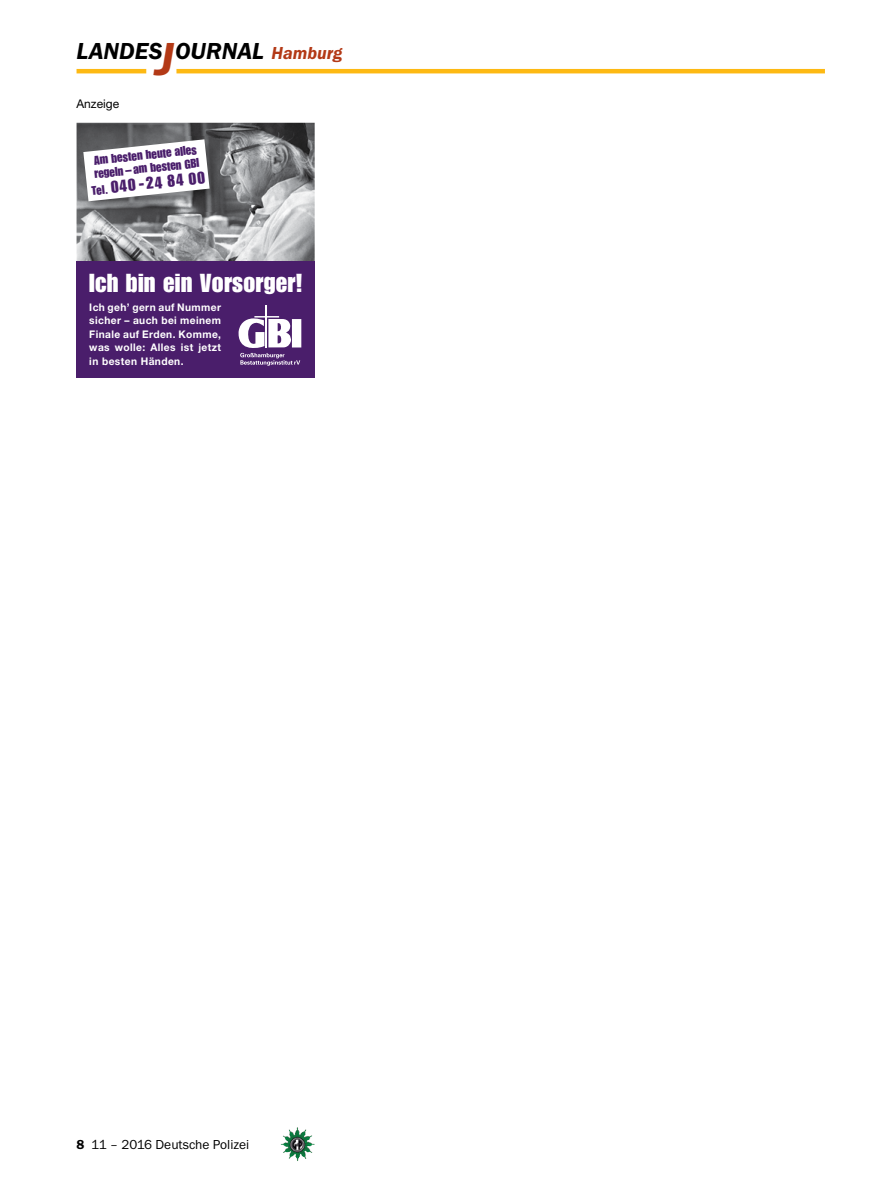
<style>
.page{position:relative;width:893px;height:1191px;background:#fff}
.page>*{position:absolute;margin:0;border:0;box-sizing:border-box;transform-origin:0 0}
.t1{font:25.5px "BILD Impact";letter-spacing:.01em;color:#fff}
.t2{font:italic 600 24px "Franklin Gothic Itc T";color:#000}
.t3{font:16.65px "BILD Impact";color:#4a1e6b}
.t4{font:13.5px "Franklin Gothic Itc T";color:#000}
.t5{font:12.45px/13.4px "BILD Impact";color:#4a1e6b}
.t6{font:12px "Helvetica Neue";color:#000}
.t7{font:10.5px/13.5px "Helvetica Neue Bold OV AGFVAA";letter-spacing:.04em;color:#fff;text-align:justify}
.s1{font-size:48px;color:#b33916}
.s2{font-size:18px;color:#b33916}
.s3{font-size:12.15px}
.s4{font-weight:600}
</style>
<div class="page">
<hr style="left:77px;top:69px;width:69px;height:4px;background:#fdb913">
<hr style="left:176px;top:69px;width:649px;height:4px;background:#fdb913">
<img style="left:281px;top:1128px;width:16px;height:24px">
<img style="left:77px;top:123px;width:238px;height:139px">
<div style="left:77px;top:262px;width:238px;height:116px;background:#4a1e6b"></div>
<img style="left:80px;top:136px;width:140px;height:75px">
<svg style="left:83px;top:139px;width:127px;height:62px"></svg>
<hr style="left:266px;top:305px;width:1px;height:42px;background:#fff">
<svg style="left:238px;top:316px;width:63px;height:50px"></svg>
<h2 class="t2" style="left:77px;top:37px;width:267px">LANDES<span class="s1">J</span>OURNAL <span class="s2">Hamburg</span></h2>
<p class="t6" style="left:77px;top:97px;width:44px">Anzeige</p>
<p class="t5" style="left:92px;top:154px;width:107px;rotate:-6deg">Am besten heute alles regeln – am besten GBI</p>
<p class="t3" style="left:91px;top:180px;width:116px;rotate:-6deg"><span class="s3">Tel.</span> 040 -24 84 00</p>
<p class="t1" style="left:89px;top:268px;width:215px">Ich bin ein Vorsorger!</p>
<p class="t7" style="left:89px;top:300px;width:133px">Ich geh’ gern auf Nummer sicher – auch bei meinem Finale auf Erden. Komme, was wolle: Alles ist jetzt in besten Händen.</p>
<p class="t4" style="left:77px;top:1136px;width:174px"><span class="s4">8</span> 11 – 2016 Deutsche Polizei</p>
</div>
